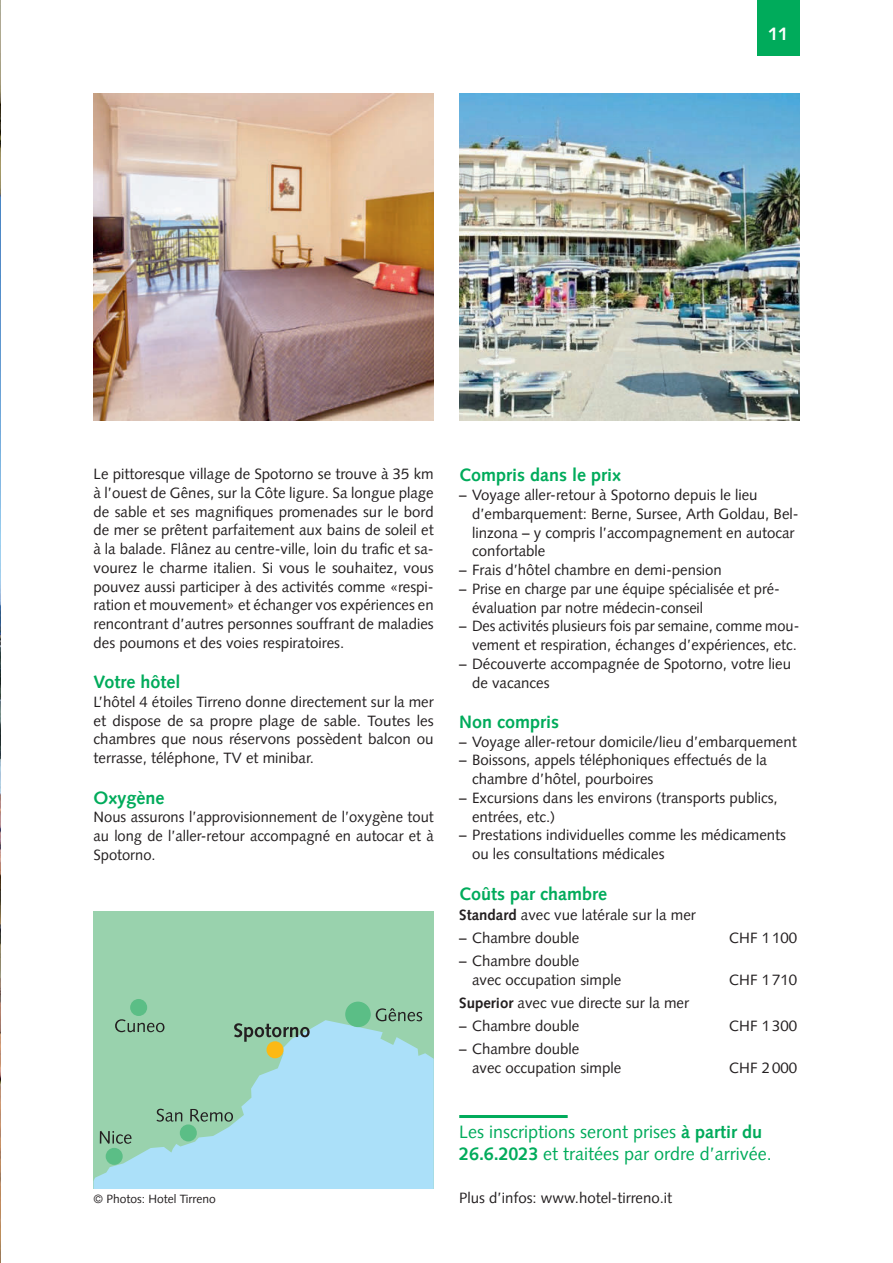
<style>
.page{position:relative;width:893px;height:1263px;background:#fff}
.page>*{position:absolute;margin:0;border:0;box-sizing:border-box;transform-origin:0 0}
.Anmeldungen{font:18px/21.6px "Syntax LT Pro";color:#00ab5b}
._04_Untertitel{font:700 18px "Syntax LT Pro";color:#00ab5b}
.t1{font:700 18px "Syntax LT Pro";color:#fff}
._05_Grundtext{font:15px/18.8px "Syntax LT Pro";color:#231f20}
._06_Grundtext_Aufzae{font:15px "Syntax LT Pro";color:#231f20}
._05_Grundtext-2{font:12px "Syntax LT Pro";color:#231f20}
.s1{font-weight:700}
</style>
<div class="page">
<div style="left:757px;top:0;width:42px;height:55px;background:#00ab5b"></div>
<div style="left:94px;top:911px;width:340px;height:278px;background:#99d2ad"></div>
<svg style="left:94px;top:1020px;width:340px;height:169px;fill:#abe0f9"></svg>
<div style="left:106px;top:1148px;width:17px;height:17px;background:#5bbe86;border-radius:50%"></div>
<div style="left:266px;top:1041px;width:18px;height:17px;background:#fcb914;border-radius:50%"></div>
<div style="left:345px;top:1001px;width:26px;height:26px;background:#5bbe86;border-radius:50%"></div>
<div style="left:180px;top:1124px;width:17px;height:17px;background:#5bbe86;border-radius:50%"></div>
<div style="left:130px;top:999px;width:17px;height:17px;background:#5bbe86;border-radius:50%"></div>
<svg style="left:115px;top:1019px;width:49px;height:13px"></svg>
<svg style="left:234px;top:1023px;width:76px;height:19px"></svg>
<svg style="left:100px;top:1131px;width:32px;height:13px"></svg>
<svg style="left:376px;top:1008px;width:46px;height:13px"></svg>
<svg style="left:156px;top:1109px;width:26px;height:13px"></svg>
<svg style="left:190px;top:1109px;width:43px;height:13px"></svg>
<hr style="left:459px;top:1115px;width:109px;height:3px;background:#00ab5b">
<img style="left:94px;top:94px;width:340px;height:327px">
<img style="left:459px;top:94px;width:340px;height:327px">
<img style="left:0;top:1px;width:1px;height:1261px">
<p class="t1" style="left:768px;top:23px;width:22px">11</p>
<p class="_05_Grundtext" style="left:94px;top:464px;width:342px;text-align:justify">Le pittoresque village de Spotorno se trouve à 35 km à l’ouest de Gênes, sur la Côte ligure. Sa longue plage de sable et ses magnifiques promenades sur le bord de mer se prêtent parfaitement aux bains de soleil et à la balade. Flânez au centre-ville, loin du trafic et sa&shy;vourez le charme italien. Si vous le souhaitez, vous pouvez aussi participer à des activités comme «respi&shy;ration et mouvement» et échanger vos expériences en rencontrant d’autres personnes souffrant de maladies des poumons et des voies respiratoires.</p>
<p class="_04_Untertitel" style="left:94px;top:671px;width:89px">Votre hôtel</p>
<p class="_05_Grundtext" style="left:94px;top:692px;width:342px;text-align:justify">L’hôtel 4 étoiles Tirreno donne directement sur la mer et dispose de sa propre plage de sable. Toutes les chambres que nous réservons possèdent balcon ou terrasse, téléphone, TV et minibar.</p>
<p class="_04_Untertitel" style="left:94px;top:787px;width:72px">Oxygène</p>
<p class="_05_Grundtext" style="left:94px;top:808px;width:342px;text-align:justify">Nous assurons l’approvisionnement de l’oxygène tout au long de l’aller-retour accompagné en autocar et à Spotorno.</p>
<p class="_04_Untertitel" style="left:459px;top:464px;width:163px">Compris dans le prix</p>
<p class="_05_Grundtext" style="left:472px;top:485px;width:328px;text-indent:-13px">– Voyage aller-retour à Spotorno depuis le lieu d’embarquement: Berne, Sursee, Arth Goldau, Bel&shy;linzona – y compris l’accompagnement en autocar confortable</p>
<p class="_05_Grundtext" style="left:459px;top:560px;width:264px">– Frais d’hôtel chambre en demi-pension</p>
<p class="_05_Grundtext" style="left:472px;top:579px;width:309px;text-indent:-13px">– Prise en charge par une équipe spécialisée et pré&shy;évaluation par notre médecin-conseil</p>
<p class="_05_Grundtext" style="left:459px;top:617px;width:342px;text-align:right">– Des activités plusieurs fois par semaine, comme mou&shy;vement et respiration, échanges d’expériences, etc.</p>
<p class="_05_Grundtext" style="left:472px;top:654px;width:321px;text-indent:-13px">– Découverte accompagnée de Spotorno, votre lieu de vacances</p>
<p class="_04_Untertitel" style="left:459px;top:711px;width:101px">Non compris</p>
<p class="_05_Grundtext" style="left:459px;top:732px;width:339px">– Voyage aller-retour domicile/lieu d’embarquement</p>
<p class="_05_Grundtext" style="left:472px;top:751px;width:296px;text-indent:-13px">– Boissons, appels téléphoniques effectués de la chambre d’hôtel, pourboires</p>
<p class="_05_Grundtext" style="left:472px;top:788px;width:307px;text-indent:-13px">– Excursions dans les environs (transports publics, entrées, etc.)</p>
<p class="_05_Grundtext" style="left:472px;top:826px;width:316px;text-indent:-13px">– Prestations individuelles comme les médicaments ou les consultations médicales</p>
<p class="_04_Untertitel" style="left:459px;top:883px;width:149px">Coûts par chambre</p>
<p class="_06_Grundtext_Aufzae" style="left:459px;top:906px;width:238px"><span class="s1">Standard</span> avec vue latérale sur la mer</p>
<p class="_05_Grundtext" style="left:459px;top:929px;width:122px">– Chambre double</p>
<p class="_05_Grundtext" style="left:729px;top:929px;width:69px">CHF 1100</p>
<p class="_05_Grundtext" style="left:472px;top:952px;width:151px;text-indent:-13px">– Chambre double<br>avec occupation simple</p>
<p class="_05_Grundtext" style="left:729px;top:971px;width:69px">CHF 1710</p>
<p class="_06_Grundtext_Aufzae" style="left:459px;top:994px;width:231px"><span class="s1">Superior</span> avec vue directe sur la mer</p>
<p class="_05_Grundtext" style="left:459px;top:1017px;width:122px">– Chambre double</p>
<p class="_05_Grundtext" style="left:729px;top:1017px;width:69px">CHF 1300</p>
<p class="_05_Grundtext" style="left:472px;top:1040px;width:151px;text-indent:-13px">– Chambre double<br>avec occupation simple</p>
<p class="_05_Grundtext" style="left:729px;top:1058px;width:69px">CHF 2000</p>
<p class="Anmeldungen" style="left:459px;top:1121px;width:314px">Les inscriptions seront prises <span class="s1">à partir du<br>26.6.2023</span> et traitées par ordre d’arrivée.</p>
<p class="_05_Grundtext-2" style="left:94px;top:1192px;width:124px">© Photos: Hotel Tirreno</p>
<p class="_05_Grundtext" style="left:459px;top:1188px;width:214px">Plus d’infos: www.hotel-tirreno.it</p>
</div>
